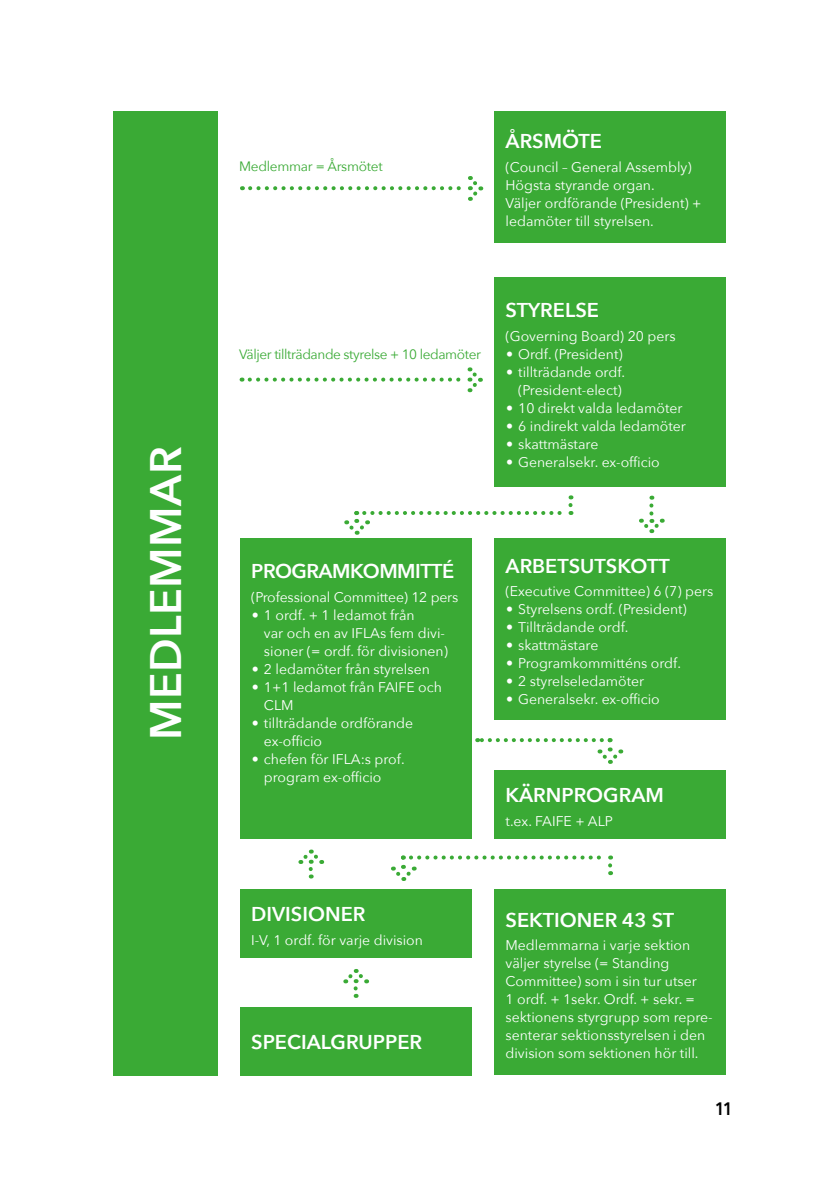
<style>
.page{position:relative;width:840px;height:1191px;background:#fff}
.page>*{position:absolute;margin:0;border:0;box-sizing:border-box;transform-origin:0 0}
.t1{font:600 44px "Avenir Next";letter-spacing:.01em;color:#fff}
.t2{font:600 20px "Avenir Next";color:#fff}
.t3{font:600 18px "Avenir Next Condensed";color:#000}
.t4{font:14px/18px "Avenir Next";color:#fff}
.t5{font:13.6px "Avenir Next";letter-spacing:-.03em;color:#3aaa35}
</style>
<div class="page">
<div style="left:494px;top:111px;width:231px;height:132px;background:#3aaa35"></div>
<div style="left:494px;top:277px;width:231px;height:209px;background:#3aaa35"></div>
<div style="left:240px;top:538px;width:231px;height:300px;background:#3aaa35"></div>
<div style="left:240px;top:889px;width:231px;height:68px;background:#3aaa35"></div>
<div style="left:494px;top:538px;width:231px;height:181px;background:#3aaa35"></div>
<div style="left:494px;top:770px;width:231px;height:68px;background:#3aaa35"></div>
<div style="left:494px;top:889px;width:231px;height:186px;background:#3aaa35"></div>
<div style="left:113px;top:111px;width:104px;height:964px;background:#3aaa35"></div>
<div style="left:240px;top:1007px;width:231px;height:68px;background:#3aaa35"></div>
<svg style="left:249px;top:367px;width:233px;height:25px"></svg>
<svg style="left:640px;top:505px;width:24px;height:29px"></svg>
<svg style="left:568px;top:495px;width:4px;height:10px"></svg>
<svg style="left:345px;top:511px;width:226px;height:24px"></svg>
<svg style="left:343px;top:969px;width:24px;height:19px"></svg>
<svg style="left:298px;top:849px;width:24px;height:29px"></svg>
<svg style="left:392px;top:855px;width:219px;height:26px"></svg>
<svg style="left:477px;top:738px;width:146px;height:26px"></svg>
<svg style="left:250px;top:176px;width:233px;height:25px"></svg>
<h1 class="t1" style="left:128px;top:740px;width:296px;rotate:-90deg">MEDLEMMAR</h1>
<p class="t5" style="left:239px;top:154px;width:145px">Medlemmar = Årsmötet</p>
<h2 class="t2" style="left:505px;top:124px;width:29px">ÅRSM</h2>
<h2 class="t2" style="left:562px;top:124px;width:41px">ÖTE</h2>
<p class="t4" style="left:505px;top:157px;width:197px">(Council – General Assembly)<br>Högsta styrande organ.<br>Väljer ordförande (President) + ledamöter till styrelsen.</p>
<p class="t5" style="left:239px;top:343px;width:243px">Väljer tillträdande styrelse + 10 ledamöter</p>
<h2 class="t2" style="left:505px;top:293px;width:95px">STYRELS E</h2>
<p class="t4" style="left:505px;top:326px;width:171px">(Governing Board) 20 pers</p>
<p class="t4" style="left:506px;top:344px;width:118px">• Ordf. (President)</p>
<p class="t4" style="left:506px;top:362px;width:120px;text-align:right">• tillträdande ordf. (President-elect)</p>
<p class="t4" style="left:506px;top:398px;width:178px">• 10 direkt valda ledamöter</p>
<p class="t4" style="left:506px;top:416px;width:181px">• 6 indirekt valda ledamöter</p>
<p class="t4" style="left:506px;top:434px;width:94px">• skattmästare</p>
<p class="t4" style="left:506px;top:452px;width:155px">• Generalsekr. ex-officio</p>
<h2 class="t2" style="left:251px;top:554px;width:27px">PROGRAM</h2>
<h2 class="t2" style="left:350px;top:554px;width:27px">KOMMITT</h2>
<h2 class="t2" style="left:442px;top:554px;width:14px">É</h2>
<p class="t4" style="left:251px;top:587px;width:208px">(Professional Committee) 12 pers</p>
<p class="t4" style="left:264px;top:605px;width:185px;text-indent:-12px">• 1 ordf. + 1 ledamot från<br>var och en av IFLAs fem divi&shy;sioner (= ordf. för divisionen)</p>
<p class="t4" style="left:252px;top:659px;width:179px">• 2 ledamöter från styrelsen</p>
<p class="t4" style="left:264px;top:677px;width:179px;text-indent:-12px">• 1+1 ledamot från FAIFE och<br>CLM</p>
<p class="t4" style="left:264px;top:713px;width:151px;text-indent:-12px">• tillträdande ordförande ex-officio</p>
<p class="t4" style="left:264px;top:749px;width:142px;text-indent:-12px">• chefen för IFLA:s prof. program ex-officio</p>
<h2 class="t2" style="left:251px;top:897px;width:46px">DIVISION</h2>
<h2 class="t2" style="left:340px;top:897px;width:21px">ER</h2>
<p class="t4" style="left:251px;top:930px;width:173px">I-V, 1 ordf. för varje division</p>
<h2 class="t2" style="left:251px;top:1025px;width:172px">SPECIALGRUPPER</h2>
<h2 class="t2" style="left:505px;top:548px;width:136px">ARBETS UTS KOTT</h2>
<p class="t4" style="left:505px;top:582px;width:209px">(Executive Committee) 6 (7) pers</p>
<p class="t4" style="left:506px;top:600px;width:182px">• Styrelsens ordf. (President)</p>
<p class="t4" style="left:506px;top:618px;width:124px">• Tillträdande ordf.</p>
<p class="t4" style="left:506px;top:636px;width:94px">• skattmästare</p>
<p class="t4" style="left:506px;top:654px;width:176px">• Programkommitténs ordf.</p>
<p class="t4" style="left:506px;top:672px;width:139px">• 2 styrelseledamöter</p>
<p class="t4" style="left:506px;top:690px;width:155px">• Generalsekr. ex-officio</p>
<h2 class="t2" style="left:505px;top:778px;width:43px">KÄRNPROGRAM</h2>
<p class="t4" style="left:505px;top:811px;width:109px">t.ex. FAIFE + ALP</p>
<h2 class="t2" style="left:505px;top:902px;width:51px">SEKTION</h2>
<h2 class="t2" style="left:592px;top:902px;width:72px">ER 43 ST</h2>
<p class="t4" style="left:505px;top:935px;width:209px">Medlemmarna i varje sektion väljer styrelse (= Standing<br>Committee) som i sin tur utser<br>1 ordf. + 1sekr. Ordf. + sekr. = sektionens styrgrupp som repre&shy;senterar sektionsstyrelsen i den division som sektionen hör till.</p>
<p class="t3" style="left:714px;top:1093px;width:19px">11</p>
</div>
